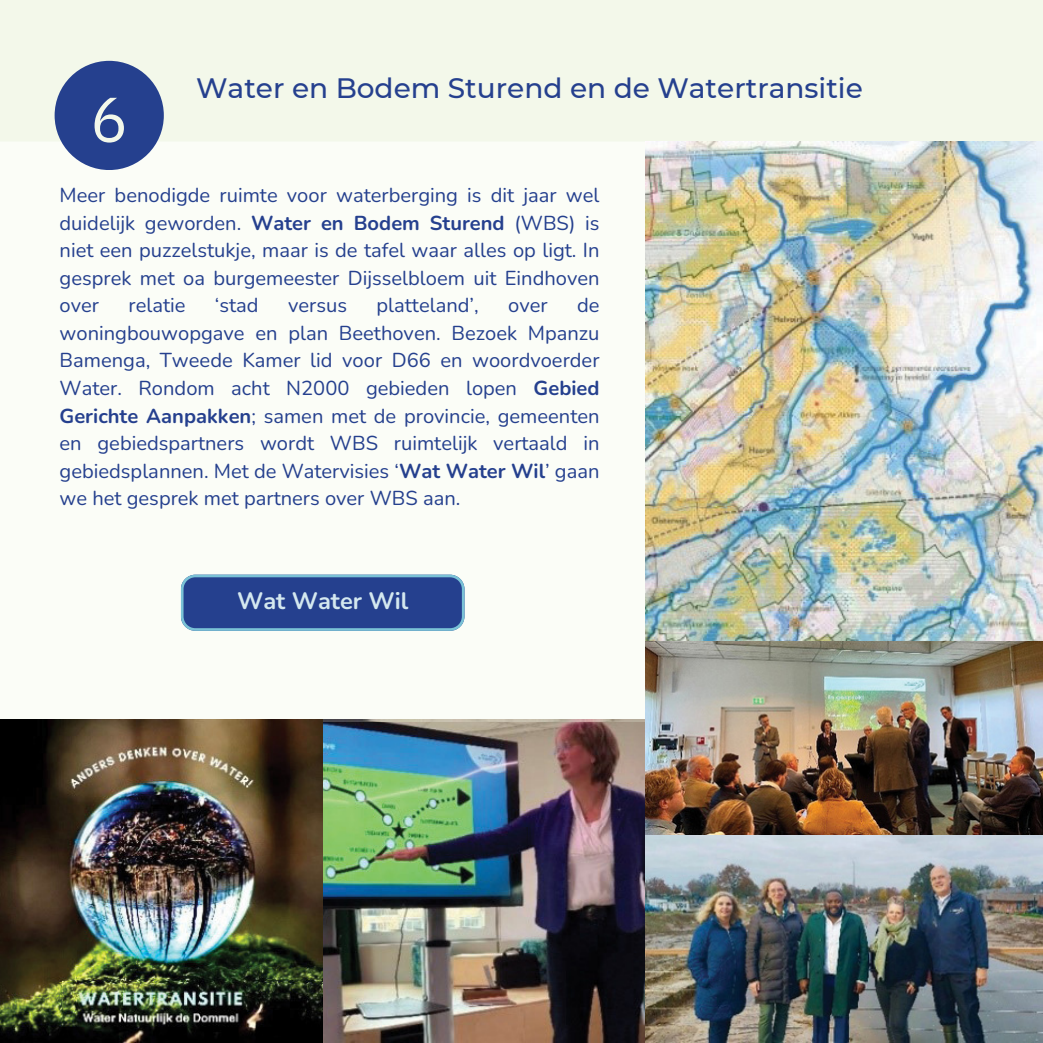
<style>
.page{position:relative;width:1043px;height:1043px;background:#fff}
.page>*{position:absolute;margin:0;border:0;box-sizing:border-box;transform-origin:0 0}
.t1{font:63px "IBM Plex Sans";color:#f3f8ea}
.t2{font:500 28px "Montserrat";color:#25408e}
.t3{font:700 23.62px "Nunito";color:#d4e8ef}
.t4{font:20.12px/27.7px "Nunito";color:#25408e;text-align:justify}
.s1{font-weight:700}
</style>
<div class="page">
<div style="left:0;top:0;width:1042px;height:141px;background:#f3f8ea"></div>
<img style="left:323px;top:719px;width:322px;height:323px">
<img style="left:645px;top:834px;width:396px;height:208px">
<img style="left:0;top:719px;width:323px;height:323px">
<img style="left:645px;top:640px;width:396px;height:194px">
<img style="left:645px;top:141px;width:396px;height:499px">
<div style="left:55px;top:61px;width:109px;height:109px;background:#25408e;border-radius:50%"></div>
<svg style="left:181px;top:574px;width:283px;height:56px;background:#304f96"></svg>
<h1 class="t1" style="left:90px;top:77px;width:39px">6</h1>
<p class="t2" style="left:196px;top:71px;width:668px">Water en Bodem Sturend en de Watertransitie</p>
<p class="t4" style="left:60px;top:181px;width:541px">Meer benodigde ruimte voor waterberging is dit jaar wel duidelijk geworden. <span class="s1">Water en Bodem Sturend</span> (WBS) is niet een puzzelstukje, maar is de tafel waar alles op ligt. In gesprek met oa burgemeester Dijsselbloem uit Eindhoven over</p>
<p class="t4" style="left:60px;top:292px;width:541px;text-indent:517px">de woningbouwopgave en plan Beethoven. Bezoek Mpanzu Bamenga, Tweede Kamer lid voor D66 en woordvoerder Water. Rondom acht N2000 gebieden lopen <span class="s1">Gebied Gerichte Aanpakken</span>; samen met de provincie, gemeenten en gebiedspartners wordt WBS ruimtelijk vertaald in gebiedsplannen. Met de Watervisies ‘<span class="s1">Wat Water Wil</span>’ gaan we het gesprek met partners over WBS aan.</p>
<p class="t4" style="left:128px;top:292px;width:58px">relatie</p>
<p class="t4" style="left:215px;top:292px;width:45px">‘stad</p>
<p class="t4" style="left:288px;top:292px;width:60px">versus</p>
<p class="t4" style="left:376px;top:292px;width:104px">platteland’,</p>
<p class="t4" style="left:508px;top:292px;width:41px">over</p>
<h2 class="t3" style="left:237px;top:584px;width:173px">Wat Water Wil</h2>
</div>
